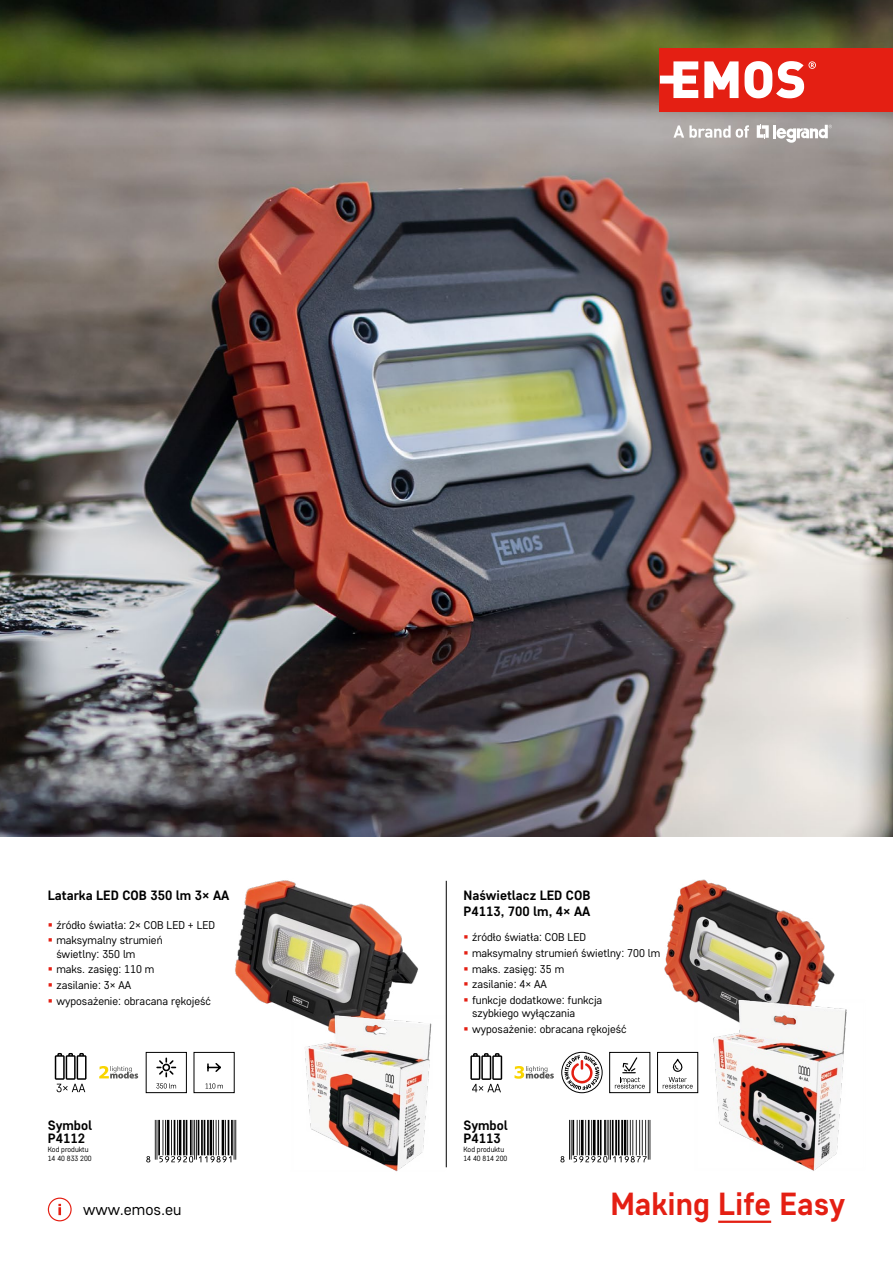
<style>
.page{position:relative;width:893px;height:1263px;background:#fff}
.page>*{position:absolute;margin:0;border:0;box-sizing:border-box;transform-origin:0 0}
.t1{font:700 31.95px "Core Sans D55";color:#e41f13}
.t2{font:15.9px "Core Sans D35";color:#000}
.t3{font:700 13.5px/13.5px "Core Sans D55";color:#000}
.t4{font:11.25px/15.6px "Core Sans D35";color:#000}
.t5{font:7.5px/9px "Core Sans D35";color:#000}
</style>
<div class="page">
<img style="left:0;top:0;width:893px;height:836px">
<hr style="left:718px;top:1220px;width:53px;height:3px;background:#e41f13">
<svg style="left:48px;top:1197px;width:24px;height:24px"></svg>
<hr style="left:446px;top:881px;width:1px;height:286px;background:#000">
<img style="left:230px;top:880px;width:188px;height:172px">
<svg style="left:55px;top:1053px;width:32px;height:39px"></svg>
<svg style="left:99px;top:1066px;width:39px;height:12px"></svg>
<div style="left:146px;top:1052px;width:41px;height:41px;border:1px solid #000"></div>
<svg style="left:156px;top:1083px;width:20px;height:5px"></svg>
<svg style="left:157px;top:1058px;width:18px;height:18px"></svg>
<div style="left:194px;top:1052px;width:41px;height:41px;border:1px solid #000"></div>
<svg style="left:206px;top:1083px;width:17px;height:5px"></svg>
<svg style="left:207px;top:1063px;width:14px;height:9px"></svg>
<img style="left:285px;top:1010px;width:162px;height:162px">
<img style="left:664px;top:879px;width:171px;height:120px">
<svg style="left:470px;top:1053px;width:32px;height:39px"></svg>
<svg style="left:515px;top:1066px;width:39px;height:13px"></svg>
<svg style="left:562px;top:1052px;width:40px;height:41px"></svg>
<div style="left:562px;top:1052px;width:40px;height:41px;border:1px solid #000;border-radius:50%"></div>
<svg style="left:564px;top:1055px;width:35px;height:35px"></svg>
<div style="left:609px;top:1052px;width:41px;height:41px;border:1px solid #000"></div>
<svg style="left:615px;top:1057px;width:30px;height:31px"></svg>
<svg style="left:564px;top:1120px;width:86px;height:42px"></svg>
<hr style="left:649px;top:1120px;width:1px;height:39px;background:#000">
<hr style="left:648px;top:1120px;width:1px;height:39px;background:#000">
<hr style="left:645px;top:1120px;width:1px;height:35px;background:#000">
<hr style="left:642px;top:1120px;width:1px;height:35px;background:#000">
<hr style="left:639px;top:1120px;width:1px;height:35px;background:#000">
<hr style="left:636px;top:1120px;width:1px;height:35px;background:#000">
<hr style="left:632px;top:1120px;width:1px;height:35px;background:#000">
<hr style="left:630px;top:1120px;width:1px;height:35px;background:#000">
<hr style="left:627px;top:1120px;width:1px;height:35px;background:#000">
<hr style="left:624px;top:1120px;width:2px;height:35px;background:#000">
<hr style="left:621px;top:1120px;width:2px;height:35px;background:#000">
<hr style="left:618px;top:1120px;width:1px;height:35px;background:#000">
<hr style="left:615px;top:1120px;width:2px;height:35px;background:#000">
<hr style="left:612px;top:1120px;width:2px;height:35px;background:#000">
<hr style="left:610px;top:1120px;width:1px;height:39px;background:#000">
<hr style="left:608px;top:1120px;width:1px;height:39px;background:#000">
<hr style="left:607px;top:1120px;width:1px;height:35px;background:#000">
<hr style="left:604px;top:1120px;width:2px;height:35px;background:#000">
<hr style="left:600px;top:1120px;width:2px;height:35px;background:#000">
<hr style="left:597px;top:1120px;width:2px;height:35px;background:#000">
<hr style="left:593px;top:1120px;width:3px;height:35px;background:#000">
<hr style="left:591px;top:1120px;width:1px;height:35px;background:#000">
<hr style="left:588px;top:1120px;width:2px;height:35px;background:#000">
<hr style="left:585px;top:1120px;width:1px;height:35px;background:#000">
<hr style="left:581px;top:1120px;width:3px;height:35px;background:#000">
<hr style="left:579px;top:1120px;width:1px;height:35px;background:#000">
<hr style="left:577px;top:1120px;width:1px;height:35px;background:#000">
<hr style="left:572px;top:1120px;width:2px;height:35px;background:#000">
<hr style="left:571px;top:1120px;width:1px;height:39px;background:#000">
<hr style="left:569px;top:1120px;width:1px;height:39px;background:#000">
<svg style="left:560px;top:1156px;width:4px;height:6px"></svg>
<svg style="left:574px;top:1156px;width:33px;height:6px"></svg>
<svg style="left:613px;top:1156px;width:34px;height:6px"></svg>
<img style="left:689px;top:995px;width:158px;height:176px">
<div style="left:657px;top:1052px;width:41px;height:41px;background:#fff"></div>
<div style="left:657px;top:1052px;width:41px;height:41px;border:1px solid #000"></div>
<svg style="left:663px;top:1058px;width:30px;height:30px"></svg>
<svg style="left:150px;top:1120px;width:86px;height:42px"></svg>
<hr style="left:235px;top:1120px;width:1px;height:39px;background:#000">
<hr style="left:234px;top:1120px;width:1px;height:39px;background:#000">
<hr style="left:231px;top:1120px;width:2px;height:35px;background:#000">
<hr style="left:228px;top:1120px;width:1px;height:35px;background:#000">
<hr style="left:225px;top:1120px;width:1px;height:35px;background:#000">
<hr style="left:222px;top:1120px;width:2px;height:35px;background:#000">
<hr style="left:218px;top:1120px;width:1px;height:35px;background:#000">
<hr style="left:216px;top:1120px;width:1px;height:35px;background:#000">
<hr style="left:213px;top:1120px;width:1px;height:35px;background:#000">
<hr style="left:210px;top:1120px;width:2px;height:35px;background:#000">
<hr style="left:207px;top:1120px;width:2px;height:35px;background:#000">
<hr style="left:204px;top:1120px;width:1px;height:35px;background:#000">
<hr style="left:201px;top:1120px;width:2px;height:35px;background:#000">
<hr style="left:198px;top:1120px;width:1px;height:35px;background:#000">
<hr style="left:196px;top:1120px;width:1px;height:39px;background:#000">
<hr style="left:194px;top:1120px;width:1px;height:39px;background:#000">
<hr style="left:193px;top:1120px;width:1px;height:35px;background:#000">
<hr style="left:190px;top:1120px;width:2px;height:35px;background:#000">
<hr style="left:186px;top:1120px;width:1px;height:35px;background:#000">
<hr style="left:183px;top:1120px;width:2px;height:35px;background:#000">
<hr style="left:179px;top:1120px;width:2px;height:35px;background:#000">
<hr style="left:177px;top:1120px;width:1px;height:35px;background:#000">
<hr style="left:174px;top:1120px;width:1px;height:35px;background:#000">
<hr style="left:171px;top:1120px;width:1px;height:35px;background:#000">
<hr style="left:167px;top:1120px;width:2px;height:35px;background:#000">
<hr style="left:165px;top:1120px;width:1px;height:35px;background:#000">
<hr style="left:163px;top:1120px;width:1px;height:35px;background:#000">
<hr style="left:158px;top:1120px;width:2px;height:35px;background:#000">
<hr style="left:157px;top:1120px;width:1px;height:39px;background:#000">
<hr style="left:155px;top:1120px;width:1px;height:39px;background:#000">
<svg style="left:146px;top:1156px;width:4px;height:6px"></svg>
<svg style="left:159px;top:1156px;width:34px;height:6px"></svg>
<svg style="left:199px;top:1156px;width:32px;height:6px"></svg>
<svg style="left:757px;top:124px;width:75px;height:20px"></svg>
<svg style="left:673px;top:125px;width:76px;height:13px"></svg>
<div style="left:660px;top:48px;width:233px;height:64px;background:#e41f13"></div>
<svg style="left:704px;top:61px;width:34px;height:37px"></svg>
<svg style="left:660px;top:61px;width:38px;height:37px"></svg>
<svg style="left:744px;top:61px;width:72px;height:37px"></svg>
<p class="t3" style="left:48px;top:888px;width:183px">Latarka LED COB 350 lm 3× AA</p>
<p class="t4" style="left:56px;top:916px;width:160px">źródło światła: 2× COB LED + LED maksymalny strumień</p>
<p class="t4" style="left:56px;top:946px;width:156px">świetlny: 350 lm<br>maks. zasięg: 110 m<br>zasilanie: 3× AA<br>wyposażenie: obracana rękojeść</p>
<p class="t3" style="left:48px;top:1118px;width:46px">Symbol<br>P4112</p>
<p class="t5" style="left:48px;top:1145px;width:45px">Kod produktu<br>14 40 833 200</p>
<h2 class="t2" style="left:83px;top:1199px;width:100px">www.emos.eu</h2>
<p class="t3" style="left:463px;top:887px;width:128px;line-height:16.2px">Naświetlacz LED COB<br>P4113, 700 lm, 4× AA</p>
<p class="t4" style="left:472px;top:929px;width:190px">źródło światła: COB LED<br>maksymalny strumień świetlny: 700 lm maks. zasięg: 35 m<br>zasilanie: 4× AA<br>funkcje dodatkowe: funkcja</p>
<p class="t4" style="left:472px;top:1005px;width:156px">szybkiego wyłączania wyposażenie: obracana rękojeść</p>
<p class="t3" style="left:463px;top:1118px;width:46px">Symbol<br>P4113</p>
<p class="t5" style="left:463px;top:1145px;width:45px">Kod produktu<br>14 40 814 200</p>
<h1 class="t1" style="left:610px;top:1183px;width:236px">Making Life Easy</h1>
</div>
